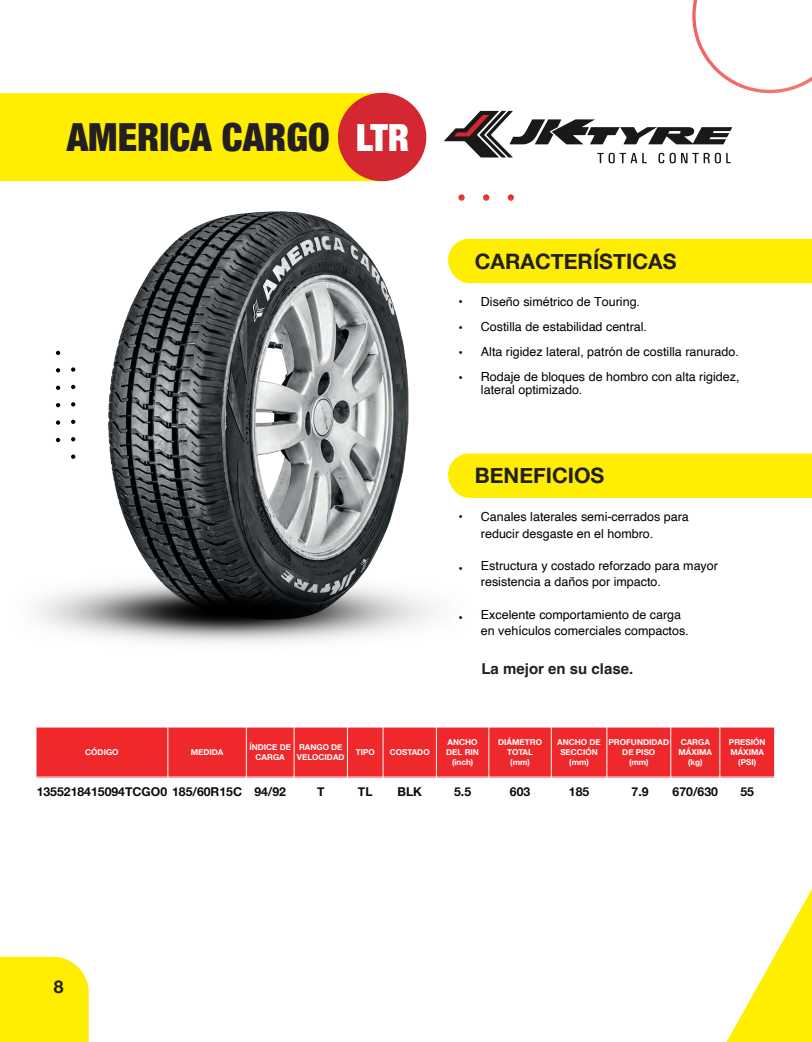
<style>
.page{position:relative;width:812px;height:1042px;background:#fff}
.page>*{position:absolute;margin:0;border:0;box-sizing:border-box;transform-origin:0 0}
.t1{font:900 condensed 38.75px "Helvetica Neue";color:#231f20}
.t2{font:900 condensed 37.5px "Helvetica Neue";color:#fff}
.t3{font:700 21.25px "Helvetica Neue";color:#231f20}
.t4{font:700 17.5px "Helvetica Neue";color:#231f20}
.t5{font:700 15px "Helvetica";color:#231f20}
.t6{font:12.5px/25.2px "Helvetica";color:#000001}
.t7{font:700 12.25px "Helvetica Neue";color:#0b090d}
.t8{font:700 8.12px/9.9px "Helvetica Neue";color:#fff;text-align:center}
</style>
<div class="page">
<svg style="left:692px;top:0;width:119px;height:93px"></svg>
<div style="left:0;top:93px;width:399px;height:74px;background:#ffee01"></div>
<div style="left:520px;top:239px;width:291px;height:44px;background:#ffee01"></div>
<div style="left:520px;top:453px;width:291px;height:45px;background:#ffee01"></div>
<div style="left:338px;top:93px;width:88px;height:88px;background:#d32731;border-radius:50%"></div>
<svg style="left:726px;top:891px;width:85px;height:151px"></svg>
<div style="left:0;top:956px;width:89px;height:86px;background:#ffee01"></div>
<div style="left:36px;top:727px;width:132px;height:50px;background:#ee282b"></div>
<div style="left:168px;top:727px;width:78px;height:50px;background:#ee282b"></div>
<div style="left:246px;top:727px;width:48px;height:50px;background:#ee282b"></div>
<div style="left:294px;top:727px;width:53px;height:50px;background:#ee282b"></div>
<div style="left:347px;top:727px;width:36px;height:50px;background:#ee282b"></div>
<div style="left:383px;top:727px;width:53px;height:50px;background:#ee282b"></div>
<div style="left:436px;top:727px;width:53px;height:50px;background:#ee282b"></div>
<div style="left:489px;top:727px;width:62px;height:50px;background:#ee282b"></div>
<div style="left:551px;top:727px;width:55px;height:50px;background:#ee282b"></div>
<div style="left:670px;top:727px;width:49px;height:50px;background:#ee282b"></div>
<div style="left:719px;top:727px;width:55px;height:50px;background:#ee282b"></div>
<div style="left:607px;top:727px;width:63px;height:49px;background:#ee282b"></div>
<hr style="left:167px;top:727px;width:1px;height:50px;background:#fff">
<hr style="left:246px;top:727px;width:1px;height:79px;background:#fff">
<hr style="left:293px;top:727px;width:1px;height:50px;background:#fff">
<hr style="left:347px;top:727px;width:1px;height:50px;background:#fff">
<hr style="left:383px;top:727px;width:1px;height:50px;background:#fff">
<hr style="left:436px;top:727px;width:1px;height:50px;background:#fff">
<hr style="left:488px;top:727px;width:1px;height:50px;background:#fff">
<hr style="left:551px;top:727px;width:1px;height:50px;background:#fff">
<hr style="left:670px;top:727px;width:1px;height:50px;background:#fff">
<hr style="left:719px;top:727px;width:1px;height:50px;background:#fff">
<hr style="left:294px;top:776px;width:53px;height:1px;background:#fff">
<hr style="left:36px;top:727px;width:1px;height:50px;background:#fff">
<hr style="left:36px;top:727px;width:132px;height:1px;background:#fff">
<hr style="left:168px;top:727px;width:78px;height:1px;background:#fff">
<hr style="left:246px;top:727px;width:48px;height:1px;background:#fff">
<hr style="left:294px;top:727px;width:53px;height:1px;background:#fff">
<hr style="left:347px;top:727px;width:36px;height:1px;background:#fff">
<hr style="left:383px;top:727px;width:53px;height:1px;background:#fff">
<hr style="left:436px;top:727px;width:53px;height:1px;background:#fff">
<hr style="left:489px;top:727px;width:62px;height:1px;background:#fff">
<hr style="left:551px;top:727px;width:55px;height:1px;background:#fff">
<hr style="left:606px;top:727px;width:64px;height:1px;background:#fff">
<hr style="left:670px;top:727px;width:49px;height:1px;background:#fff">
<hr style="left:719px;top:727px;width:55px;height:1px;background:#fff">
<img style="left:0;top:167px;width:520px;height:331px">
<img style="left:0;top:214px;width:496px;height:429px">
<svg style="left:444px;top:111px;width:288px;height:52px"></svg>
<h1 class="t1" style="left:67px;top:113px;width:264px">AMERICA CARGO</h1>
<h2 class="t2" style="left:356px;top:115px;width:55px">LTR</h2>
<h3 class="t3" style="left:475px;top:248px;width:203px">CARACTERÍSTICAS</h3>
<p class="t6" style="left:458px;top:290px;width:6px;text-align:justify">• • • •</p>
<p class="t6" style="left:481px;top:290px;width:260px">Diseño simétrico de Touring.<br>Costilla de estabilidad central.<br>Alta rigidez lateral, patrón de costilla ranurado.<br>Rodaje de bloques de hombro con alta rigidez,</p>
<p class="t6" style="left:481px;top:378px;width:103px">lateral optimizado.</p>
<p class="t6" style="left:458px;top:505px;width:6px">•</p>
<p class="t6" style="left:458px;top:557px;width:6px">•</p>
<p class="t6" style="left:458px;top:606px;width:6px">•</p>
<h3 class="t3" style="left:475px;top:462px;width:131px">BENEFICIOS</h3>
<p class="t6" style="left:481px;top:510px;width:209px;line-height:16.2px">Canales laterales semi-cerrados para reducir desgaste en el hombro.</p>
<p class="t6" style="left:481px;top:559px;width:238px;line-height:16.2px">Estructura y costado reforzado para mayor resistencia a daños por impacto.</p>
<p class="t6" style="left:481px;top:607px;width:209px;line-height:16.2px">Excelente comportamiento de carga en vehículos comerciales compactos.</p>
<p class="t5" style="left:481px;top:662px;width:153px">La mejor en su clase.</p>
<p class="t8" style="left:85px;top:747px;width:35px">CÓDIGO</p>
<p class="t8" style="left:191px;top:747px;width:34px">MEDIDA</p>
<p class="t8" style="left:249px;top:742px;width:43px">ÍNDICE DE<br>CARGA</p>
<p class="t8" style="left:297px;top:742px;width:49px;text-align:left">RANGO DE<br>VELOCIDAD</p>
<p class="t8" style="left:355px;top:747px;width:21px">TIPO</p>
<p class="t8" style="left:390px;top:747px;width:41px">COSTADO</p>
<p class="t8" style="left:446px;top:737px;width:34px">ANCHO<br>DEL RIN (inch)</p>
<p class="t8" style="left:498px;top:737px;width:45px">DIÁMETRO<br>TOTAL (mm)</p>
<p class="t8" style="left:557px;top:737px;width:45px">ANCHO DE<br>SECCIÓN (mm)</p>
<p class="t8" style="left:608px;top:737px;width:62px">PROFUNDIDAD<br>DE PISO<br>(mm)</p>
<p class="t8" style="left:678px;top:737px;width:35px">CARGA<br>MÁXIMA (kg)</p>
<p class="t8" style="left:728px;top:737px;width:38px">PRESIÓN<br>MÁXIMA (PSI)</p>
<p class="t7" style="left:37px;top:784px;width:251px">1355218415094TCGO0 185/60R15C 94/92</p>
<p class="t7" style="left:317px;top:784px;width:9px">T</p>
<p class="t7" style="left:358px;top:784px;width:16px">TL</p>
<p class="t7" style="left:397px;top:784px;width:26px">BLK</p>
<p class="t7" style="left:454px;top:784px;width:18px">5.5</p>
<p class="t7" style="left:510px;top:784px;width:22px">603</p>
<p class="t7" style="left:568px;top:784px;width:22px">185</p>
<p class="t7" style="left:631px;top:784px;width:18px">7.9</p>
<p class="t7" style="left:672px;top:784px;width:47px">670/630</p>
<p class="t7" style="left:740px;top:784px;width:15px">55</p>
<h3 class="t4" style="left:54px;top:976px;width:11px">8</h3>
</div>
